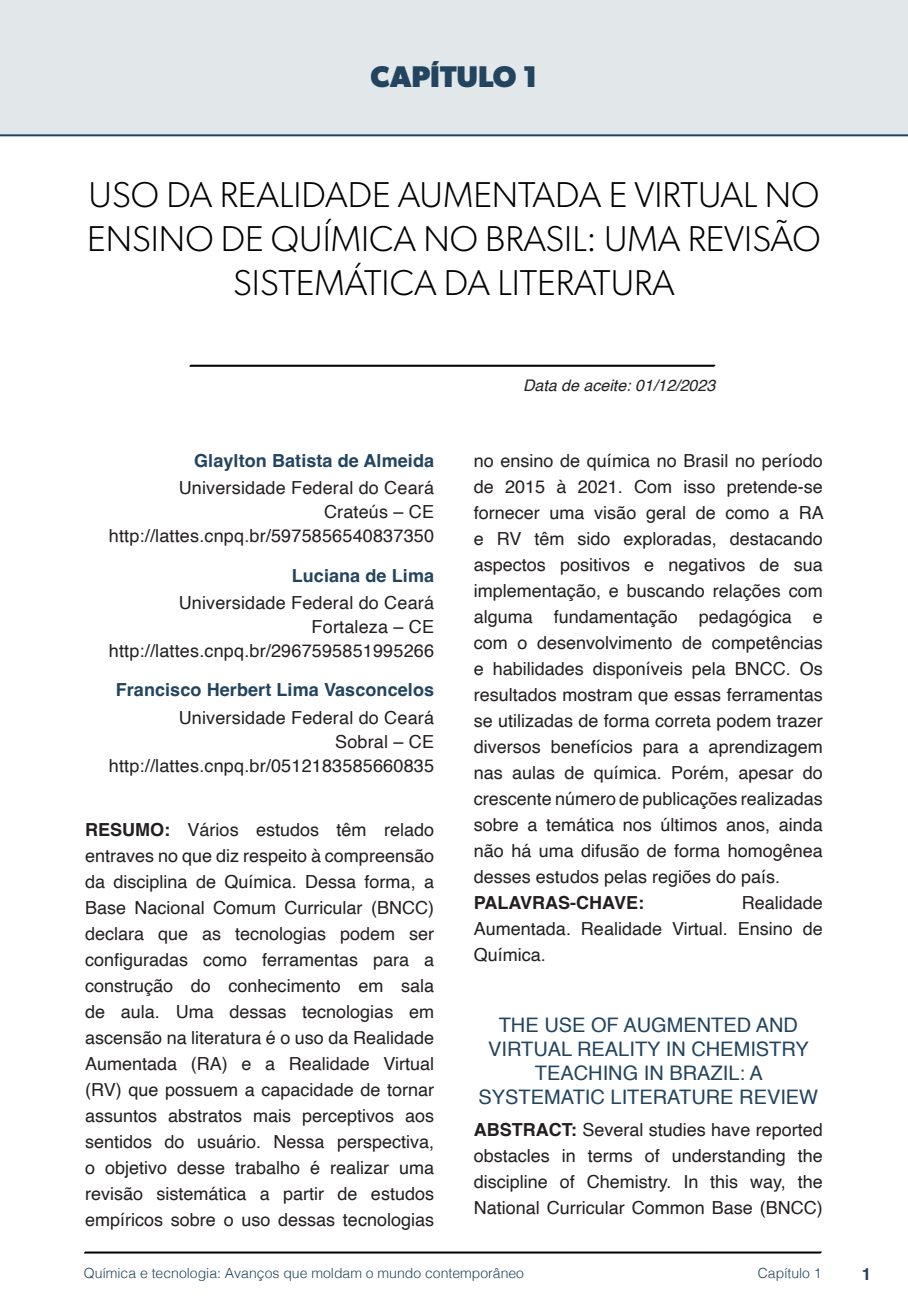
<style>
.page{position:relative;width:908px;height:1304px;background:#fff}
.page>*{position:absolute;margin:0;border:0;box-sizing:border-box;transform-origin:0 0}
.nome_artigos{font:300 36px/44px "Gibson";color:#000;text-align:center}
.capítulos{font:700 30px "Gibson";color:#23445f}
.título_Inglês{font:20px/24px "Helvetica";color:#23445f;text-align:center}
.Resumos_e_PC_TXT{font:18px/26px "Helvetica";color:#231f20;text-align:justify}
.info_autores{font:18px "Helvetica";letter-spacing:.01em;color:#231f20}
.nome_autores{font:700 18px "Helvetica";letter-spacing:.005em;color:#23445f}
.Resumos_e_PC_TXT-2{font:700 18px "Helvetica";color:#231f20}
.t1{font:700 16.8px "Helvetica";color:#23445f}
.t2{font:italic 16px "Helvetica";color:#231f20}
.t3{font:300 14px "Helvetica";color:#23445f}
.s1{font-weight:700}
</style>
<div class="page">
<svg style="left:84px;top:1251px;width:737px;height:3px;background:#515151"></svg>
<div style="left:0;top:0;width:907px;height:136px;background:#e2e7e9"></div>
<svg style="left:189px;top:364px;width:526px;height:3px;background:#4f4f4f"></svg>
<div style="left:64px;top:74px;width:61px;height:54px;background:#e2e7e9"></div>
<p class="capítulos" style="left:370px;top:58px;width:168px">CAPÍTULO 1</p>
<p class="nome_artigos" style="left:87px;top:172px;width:735px">USO DA REALIDADE AUMENTADA E VIRTUAL NO<br>ENSINO DE QUÍMICA NO BRASIL: UMA REVISÃO<br>SISTEMÁTICA DA LITERATURA</p>
<p class="nome_autores" style="left:194px;top:450px;width:241px">Glaylton Batista de Almeida</p>
<p class="info_autores" style="left:179px;top:474px;width:257px">Universidade Federal do Ceará</p>
<p class="info_autores" style="left:324px;top:498px;width:112px">Crateús – CE</p>
<p class="info_autores" style="left:109px;top:522px;width:326px">http://lattes.cnpq.br/5975856540837350</p>
<p class="nome_autores" style="left:291px;top:564px;width:144px">Luciana de Lima</p>
<p class="info_autores" style="left:179px;top:589px;width:257px">Universidade Federal do Ceará</p>
<p class="info_autores" style="left:311px;top:613px;width:124px">Fortaleza – CE</p>
<p class="info_autores" style="left:109px;top:637px;width:326px">http://lattes.cnpq.br/2967595851995266</p>
<p class="nome_autores" style="left:116px;top:679px;width:320px">Francisco Herbert Lima Vasconcelos</p>
<p class="info_autores" style="left:179px;top:704px;width:257px">Universidade Federal do Ceará</p>
<p class="info_autores" style="left:335px;top:728px;width:100px">Sobral – CE</p>
<p class="info_autores" style="left:109px;top:752px;width:326px">http://lattes.cnpq.br/0512183585660835</p>
<p class="Resumos_e_PC_TXT" style="left:85px;top:817px;width:350px"><span class="s1">RESUMO:</span> Vários estudos têm relado entraves no que diz respeito à compreensão da disciplina de Química. Dessa forma, a Base Nacional Comum Curricular (BNCC) declara que as tecnologias podem ser configuradas como ferramentas para a construção do conhecimento em sala de aula. Uma dessas tecnologias em ascensão na literatura é o uso da Realidade Aumentada (RA) e a Realidade Virtual (RV) que possuem a capacidade de tornar assuntos abstratos mais perceptivos aos sentidos do usuário. Nessa perspectiva, o objetivo desse trabalho é realizar uma revisão sistemática a partir de estudos empíricos sobre o uso dessas tecnologias</p>
<p class="t2" style="left:523px;top:373px;width:194px">Data de aceite: 01/12/2023</p>
<p class="Resumos_e_PC_TXT" style="left:473px;top:448px;width:351px">no ensino de química no Brasil no período de 2015 à 2021. Com isso pretende-se fornecer uma visão geral de como a RA e RV têm sido exploradas, destacando aspectos positivos e negativos de sua implementação, e buscando relações com alguma fundamentação pedagógica e com o desenvolvimento de competências e habilidades disponíveis pela BNCC. Os resultados mostram que essas ferramentas se utilizadas de forma correta podem trazer diversos benefícios para a aprendizagem nas aulas de química. Porém, apesar do crescente número de publicações realizadas sobre a temática nos últimos anos, ainda não há uma difusão de forma homogênea desses estudos pelas regiões do país.</p>
<p class="Resumos_e_PC_TXT-2" style="left:473px;top:892px;width:172px">PALAVRAS-CHAVE:</p>
<p class="Resumos_e_PC_TXT" style="left:473px;top:890px;width:350px;text-indent:268px">Realidade Aumentada. Realidade Virtual. Ensino de Química.</p>
<p class="título_Inglês" style="left:478px;top:1014px;width:341px">THE USE OF AUGMENTED AND<br>VIRTUAL REALITY IN CHEMISTRY<br>TEACHING IN BRAZIL: A<br>SYSTEMATIC LITERATURE REVIEW</p>
<p class="Resumos_e_PC_TXT" style="left:473px;top:1117px;width:350px"><span class="s1">ABSTRACT:</span> Several studies have reported obstacles in terms of understanding the discipline of Chemistry. In this way, the National Curricular Common Base (BNCC)</p>
<p class="t3" style="left:84px;top:1261px;width:441px">Química e tecnologia: Avanços que moldam o mundo contemporâneo</p>
<p class="t3" style="left:757px;top:1261px;width:65px">Capítulo 1</p>
<p class="t1" style="left:861px;top:1264px;width:11px">1</p>
</div>
